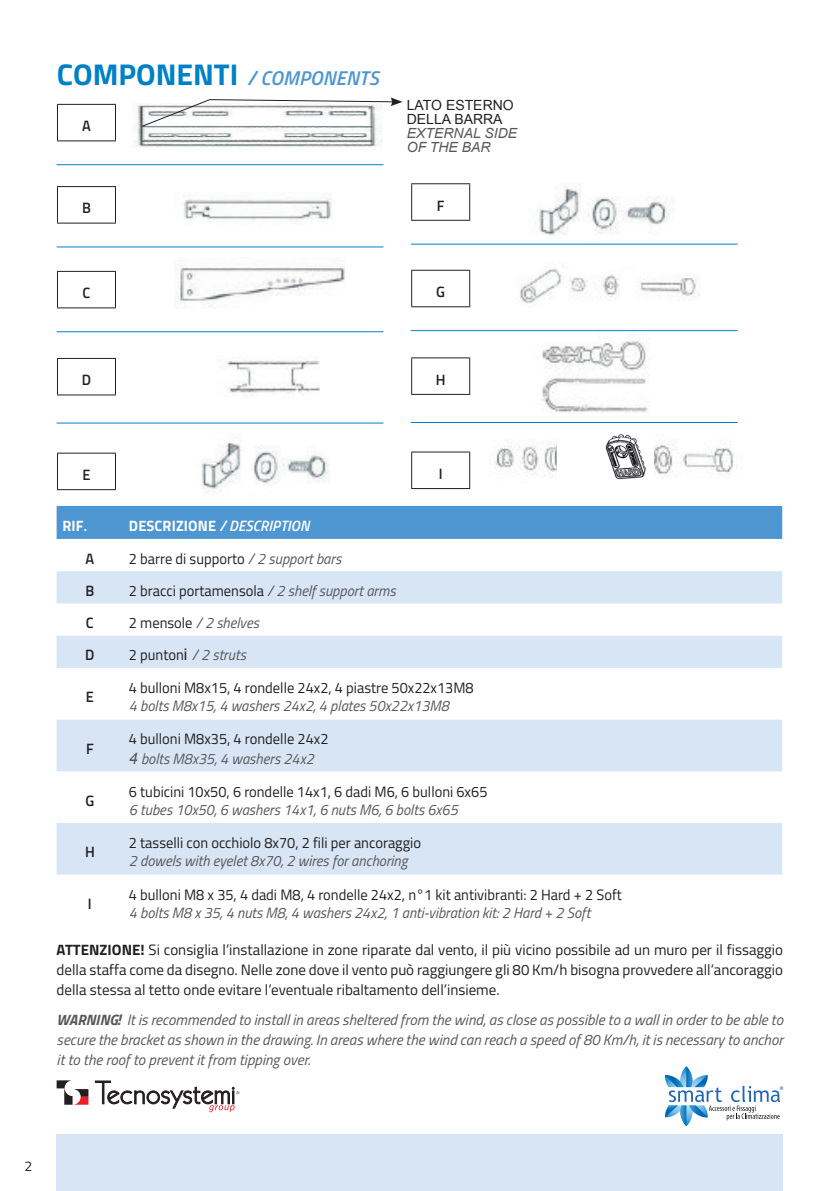
<style>
.page{position:relative;width:840px;height:1191px;background:#fff}
.page>*{position:absolute;margin:0;border:0;box-sizing:border-box;transform-origin:0 0}
.t1{font:italic 600 20px "Titillium Web";letter-spacing:.01em;color:#4e96d1}
.t2{font:15px/20px "Titillium Web";color:#231f20}
.t3{font:italic 15px/20px "Titillium Web";color:#57585a;text-align:justify}
.t4{font:italic 600 15px "Titillium Web";letter-spacing:.01em;color:#fff}
.t5{font:600 15px "Titillium Web";color:#231f20}
.t6{font:700 15px "Titillium Web";color:#fff}
.t7{font:14px/14px "Arial";color:#231f20}
.t8{font:italic 14px/14px "Arial";color:#57585a}
.t9{font:14px "Titillium Web";color:#231f20}
.s1{font-weight:700;font-style:normal;font-size:30px;color:#0081c5}
.s2{font-family:"Arial";font-size:14px}
.s3{font-weight:700;font-style:normal}
.s4{font-style:italic;color:#57585a}
.s5{font-style:normal;color:#231f20}
.s6{font-family:"Arial";font-style:normal;font-size:16px;color:#231f20}
.s7{font-family:"Arial";font-style:italic;font-size:16px;color:#57585a}
.s8{font-weight:700}
</style>
<div class="page">
<svg style="left:57px;top:1080px;width:31px;height:24px"></svg>
<svg style="left:95px;top:1080px;width:144px;height:32px"></svg>
<svg style="left:664px;top:1066px;width:118px;height:60px"></svg>
<div style="left:57px;top:1134px;width:725px;height:57px;background:#d8e5f4"></div>
<div style="left:57px;top:506px;width:724px;height:33px;background:#4e96d1"></div>
<svg style="left:57px;top:571px;width:724px;height:303px;fill:#d8e5f4"></svg>
<img style="left:605px;top:434px;width:41px;height:46px">
<img style="left:184px;top:196px;width:148px;height:25px">
<img style="left:202px;top:439px;width:128px;height:54px">
<img style="left:221px;top:358px;width:98px;height:37px">
<img style="left:176px;top:257px;width:169px;height:50px">
<img style="left:134px;top:103px;width:248px;height:44px">
<img style="left:528px;top:184px;width:152px;height:60px">
<img style="left:516px;top:265px;width:184px;height:39px">
<img style="left:542px;top:339px;width:106px;height:74px">
<img style="left:654px;top:441px;width:80px;height:37px">
<img style="left:491px;top:441px;width:64px;height:37px">
<hr style="left:57px;top:104px;width:59px;height:1px;background:#231f20">
<hr style="left:57px;top:105px;width:1px;height:35px;background:#231f20">
<hr style="left:115px;top:105px;width:1px;height:35px;background:#231f20">
<hr style="left:57px;top:140px;width:59px;height:1px;background:#231f20">
<hr style="left:411px;top:183px;width:59px;height:1px;background:#231f20">
<hr style="left:411px;top:184px;width:1px;height:36px;background:#231f20">
<hr style="left:469px;top:184px;width:1px;height:36px;background:#231f20">
<hr style="left:411px;top:220px;width:59px;height:1px;background:#231f20">
<hr style="left:57px;top:186px;width:59px;height:1px;background:#231f20">
<hr style="left:57px;top:187px;width:1px;height:36px;background:#231f20">
<hr style="left:115px;top:187px;width:1px;height:36px;background:#231f20">
<hr style="left:57px;top:223px;width:59px;height:1px;background:#231f20">
<hr style="left:411px;top:270px;width:59px;height:1px;background:#231f20">
<hr style="left:411px;top:271px;width:1px;height:35px;background:#231f20">
<hr style="left:469px;top:271px;width:1px;height:35px;background:#231f20">
<hr style="left:411px;top:306px;width:59px;height:1px;background:#231f20">
<hr style="left:57px;top:271px;width:59px;height:1px;background:#231f20">
<hr style="left:57px;top:272px;width:1px;height:35px;background:#231f20">
<hr style="left:115px;top:272px;width:1px;height:35px;background:#231f20">
<hr style="left:57px;top:307px;width:59px;height:1px;background:#231f20">
<hr style="left:411px;top:357px;width:59px;height:1px;background:#231f20">
<hr style="left:411px;top:358px;width:1px;height:36px;background:#231f20">
<hr style="left:469px;top:358px;width:1px;height:36px;background:#231f20">
<hr style="left:411px;top:394px;width:59px;height:1px;background:#231f20">
<hr style="left:57px;top:358px;width:59px;height:1px;background:#231f20">
<hr style="left:57px;top:359px;width:1px;height:35px;background:#231f20">
<hr style="left:115px;top:359px;width:1px;height:35px;background:#231f20">
<hr style="left:57px;top:394px;width:59px;height:1px;background:#231f20">
<hr style="left:411px;top:451px;width:59px;height:1px;background:#231f20">
<hr style="left:411px;top:452px;width:1px;height:36px;background:#231f20">
<hr style="left:469px;top:452px;width:1px;height:36px;background:#231f20">
<hr style="left:411px;top:488px;width:59px;height:1px;background:#231f20">
<hr style="left:57px;top:452px;width:59px;height:1px;background:#231f20">
<hr style="left:57px;top:453px;width:1px;height:36px;background:#231f20">
<hr style="left:115px;top:453px;width:1px;height:36px;background:#231f20">
<hr style="left:57px;top:489px;width:59px;height:1px;background:#231f20">
<hr style="left:57px;top:164px;width:326px;height:1px;background:#0081c5">
<hr style="left:410px;top:244px;width:327px;height:1px;background:#0081c5">
<hr style="left:57px;top:246px;width:326px;height:1px;background:#0081c5">
<hr style="left:410px;top:330px;width:327px;height:1px;background:#0081c5">
<hr style="left:57px;top:331px;width:326px;height:1px;background:#0081c5">
<hr style="left:410px;top:422px;width:327px;height:1px;background:#0081c5">
<hr style="left:57px;top:422px;width:326px;height:1px;background:#0081c5">
<svg style="left:141px;top:97px;width:261px;height:30px"></svg>
<h1 class="t1" style="left:57px;top:63px;width:323px"><span class="s1">COMPONENTI</span> / COMPONENTS</h1>
<p class="t5" style="left:82px;top:115px;width:10px">A</p>
<p class="t7" style="left:406px;top:99px;width:108px">LATO ESTERNO<br>DELLA BARRA</p>
<p class="t8" style="left:406px;top:127px;width:112px">EXTERNAL SIDE<br>OF THE BAR</p>
<p class="t5" style="left:82px;top:197px;width:10px">B</p>
<p class="t5" style="left:436px;top:194px;width:9px">F</p>
<p class="t5" style="left:82px;top:282px;width:9px">C</p>
<p class="t5" style="left:436px;top:280px;width:10px">G</p>
<p class="t5" style="left:82px;top:369px;width:11px">D</p>
<p class="t5" style="left:435px;top:368px;width:11px">H</p>
<p class="t5" style="left:82px;top:463px;width:10px">E</p>
<p class="t5" style="left:438px;top:462px;width:5px">I</p>
<p class="t6" style="left:62px;top:514px;width:27px">RIF<span class="s2">.</span></p>
<p class="t4" style="left:129px;top:514px;width:182px"><span class="s3">DESCRIZIONE</span> / DESCRIPTION</p>
<p class="t5" style="left:85px;top:547px;width:10px">A</p>
<p class="t2" style="left:129px;top:547px;width:214px">2 barre di supporto <span class="s4">/ 2 support bars</span></p>
<p class="t5" style="left:85px;top:579px;width:10px">B</p>
<p class="t2" style="left:129px;top:580px;width:268px">2 bracci portamensola <span class="s4">/ 2 shelf support arms</span></p>
<p class="t5" style="left:86px;top:611px;width:9px">C</p>
<p class="t3" style="left:129px;top:612px;width:131px"><span class="s5">2 mensole</span> / 2 shelves</p>
<p class="t5" style="left:85px;top:644px;width:11px">D</p>
<p class="t3" style="left:129px;top:644px;width:118px"><span class="s5">2 punton</span><span class="s6">i</span> / 2 struts</p>
<p class="t5" style="left:86px;top:686px;width:10px">E</p>
<p class="t2" style="left:129px;top:677px;width:346px">4 bulloni M8x15, 4 rondelle 24x2, 4 piastre 50x22x13M8</p>
<p class="t3" style="left:129px;top:695px;width:321px">4 bolts M8x15, 4 washers 24x2, 4 plates 50x22x13M8</p>
<p class="t5" style="left:86px;top:737px;width:9px">F</p>
<p class="t2" style="left:129px;top:729px;width:201px;line-height:19.2px">4 bulloni M8x35, 4 rondelle 24x2<br><span class="s7">4</span> <span class="s4">bolts M8x35, 4 washers 24x2</span></p>
<p class="t5" style="left:85px;top:789px;width:10px">G</p>
<p class="t2" style="left:129px;top:780px;width:360px">6 tubicini 10x50, 6 rondelle 14x1, 6 dadi M6, 6 bulloni 6x65</p>
<p class="t3" style="left:129px;top:798px;width:330px">6 tubes 10x50, 6 washers 14x1, 6 nuts M6, 6 bolts 6x65</p>
<p class="t5" style="left:85px;top:840px;width:11px">H</p>
<p class="t5" style="left:88px;top:892px;width:5px">I</p>
<p class="t2" style="left:129px;top:832px;width:293px">2 tasselli con occhiolo 8x70, 2 fili per ancoraggio</p>
<p class="t3" style="left:129px;top:850px;width:280px">2 dowels with eyelet 8x70, 2 wires for anchoring</p>
<p class="t2" style="left:129px;top:884px;width:494px">4 bulloni M8 x 35, 4 dadi M8, 4 rondelle 24x2, n°1 kit antivibranti: 2 Hard + 2 Soft</p>
<p class="t3" style="left:129px;top:902px;width:462px">4 bolts M8 x 35, 4 nuts M8, 4 washers 24x2, 1 anti-vibration kit: 2 Hard + 2 Soft</p>
<p class="t2" style="left:57px;top:939px;width:727px;text-align:justify"><span class="s8">ATTENZIONE!</span> Si consiglia l’installazione in zone riparate dal vento, il più vicino possibile ad un muro per il fissaggio della staffa come da disegno. Nelle zone dove il vento può raggiungere gli 80 Km/h bisogna provvedere all’ancoraggio della stessa al tetto onde evitare l’eventuale ribaltamento dell’insieme.</p>
<p class="t3" style="left:57px;top:1009px;width:727px"><span class="s8">WARNING!</span> It is recommended to install in areas sheltered from the wind, as close as possible to a wall in order to be able to secure the bracket as shown in the drawing. In areas where the wind can reach a speed of 80 Km/h, it is necessary to anchor it to the roof to prevent it from tipping over.</p>
<p class="t9" style="left:24px;top:1156px;width:9px">2</p>
</div>
